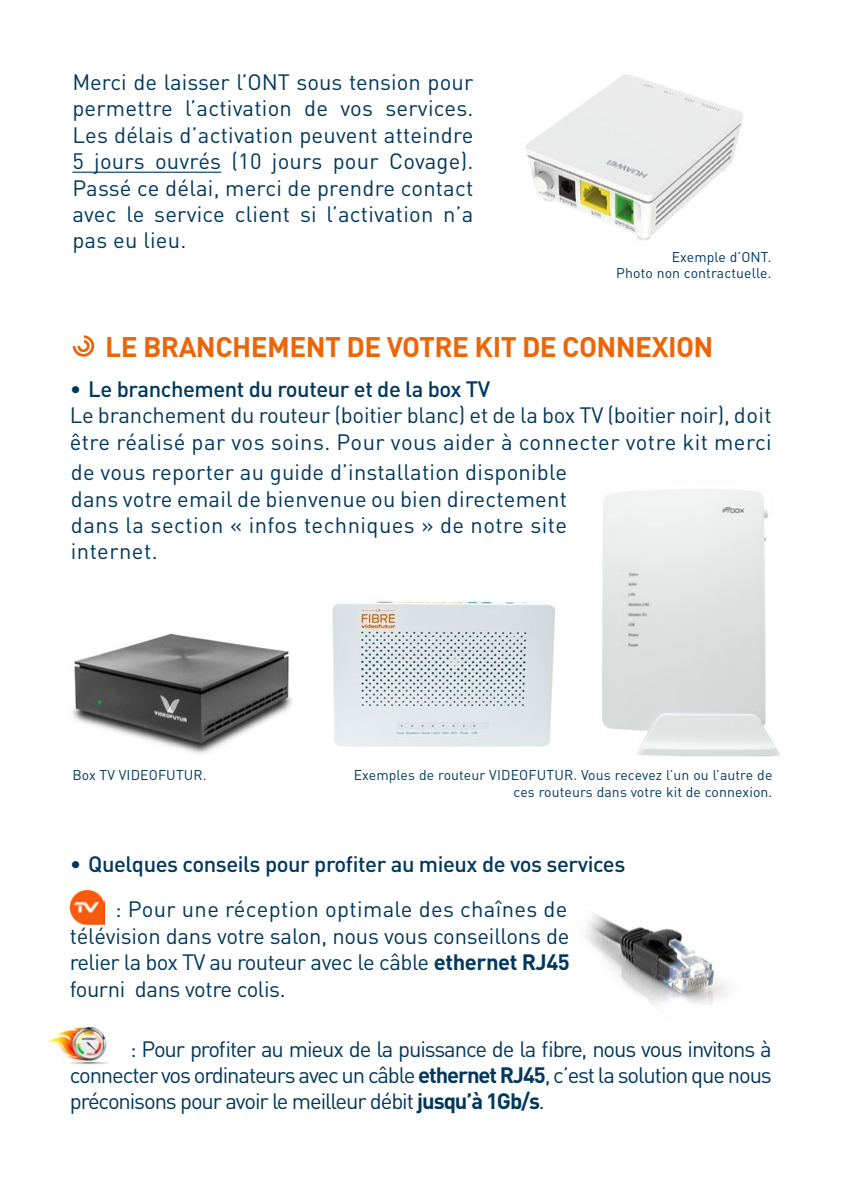
<style>
.page{position:relative;width:851px;height:1191px;background:#fff}
.page>*{position:absolute;margin:0;border:0;box-sizing:border-box;transform-origin:0 0}
.t1{font:700 28px "DIN";letter-spacing:-.02em;color:#ec6608}
.t2{font:22px/26.4px "DIN";letter-spacing:-.01em;color:#00385d;text-align:justify}
.t3{font:500 22px/45.6px "DIN";letter-spacing:-.02em;color:#00385d;text-align:center}
.t4{font:14px/16.8px "DIN";letter-spacing:.01em;color:#00385d;text-align:right}
.s1{font-weight:500}
.s2{font-weight:400}
.s3{font-weight:700}
</style>
<div class="page">
<img style="left:585px;top:914px;width:143px;height:91px">
<img style="left:46px;top:1026px;width:63px;height:39px">
<hr style="left:72px;top:172px;width:149px;height:1px;background:#00385d">
<svg style="left:73px;top:335px;width:21px;height:22px"></svg>
<svg style="left:75px;top:338px;width:16px;height:16px"></svg>
<svg style="left:77px;top:340px;width:13px;height:12px"></svg>
<div style="left:80px;top:342px;width:7px;height:7px;background:#fff;border-radius:50%"></div>
<div style="left:70px;top:333px;width:13px;height:13px;background:#fff"></div>
<img style="left:72px;top:633px;width:220px;height:121px">
<img style="left:602px;top:490px;width:178px;height:267px">
<img style="left:70px;top:889px;width:34px;height:35px">
<img style="left:525px;top:74px;width:218px;height:166px">
<img style="left:332px;top:600px;width:223px;height:147px">
<p class="t2" style="left:72px;top:68px;width:402px">Merci de laisser l’ONT sous tension pour permettre l’activation de vos services.<br>Les délais d’activation peuvent atteindre 5 jours ouvrés (10 jours pour Covage).<br>Passé ce délai, merci de prendre contact avec le service client si l’activation n’a pas eu lieu.</p>
<p class="t4" style="left:616px;top:248px;width:157px">Exemple d’ONT.<br>Photo non contractuelle.</p>
<p class="t1" style="left:105px;top:328px;width:609px">LE BRANCHEMENT DE VOTRE KIT DE CONNEXION</p>
<p class="t2" style="left:70px;top:375px;width:703px;text-align:left">• <span class="s1">Le branchement du routeur et de la box TV<br></span>Le branchement du routeur (boitier blanc) et de la box TV (boitier noir), doit être réalisé par vos soins. Pour vous aider à connecter votre kit merci</p>
<p class="t2" style="left:71px;top:458px;width:497px">de vous reporter au guide d’installation disponible dans votre email de bienvenue ou bien directement dans la section « infos techniques » de notre site internet.</p>
<p class="t4" style="left:72px;top:766px;width:136px">Box TV VIDEOFUTUR.</p>
<p class="t4" style="left:353px;top:766px;width:420px">Exemples de routeur VIDEOFUTUR. Vous recevez l’un ou l’autre de ces routeurs dans votre kit de connexion.</p>
<p class="t3" style="left:70px;top:840px;width:557px"><span class="s2">•</span> Quelques conseils pour profiter au mieux de vos services <span class="s2">: Pour une réception optimale des chaînes de</span></p>
<p class="t2" style="left:70px;top:922px;width:501px">télévision dans votre salon, nous vous conseillons de relier la box TV au routeur avec le câble <span class="s3">ethernet RJ45 </span>fourni dans votre colis.</p>
<p class="t2" style="left:70px;top:1035px;width:703px;text-indent:60px">: Pour profiter au mieux de la puissance de la fibre, nous vous invitons à connecter vos ordinateurs avec un câble <span class="s3">ethernet RJ45</span>, c’est la solution que nous préconisons pour avoir le meilleur débit <span class="s3">jusqu’à 1Gb/s</span>.</p>
</div>
